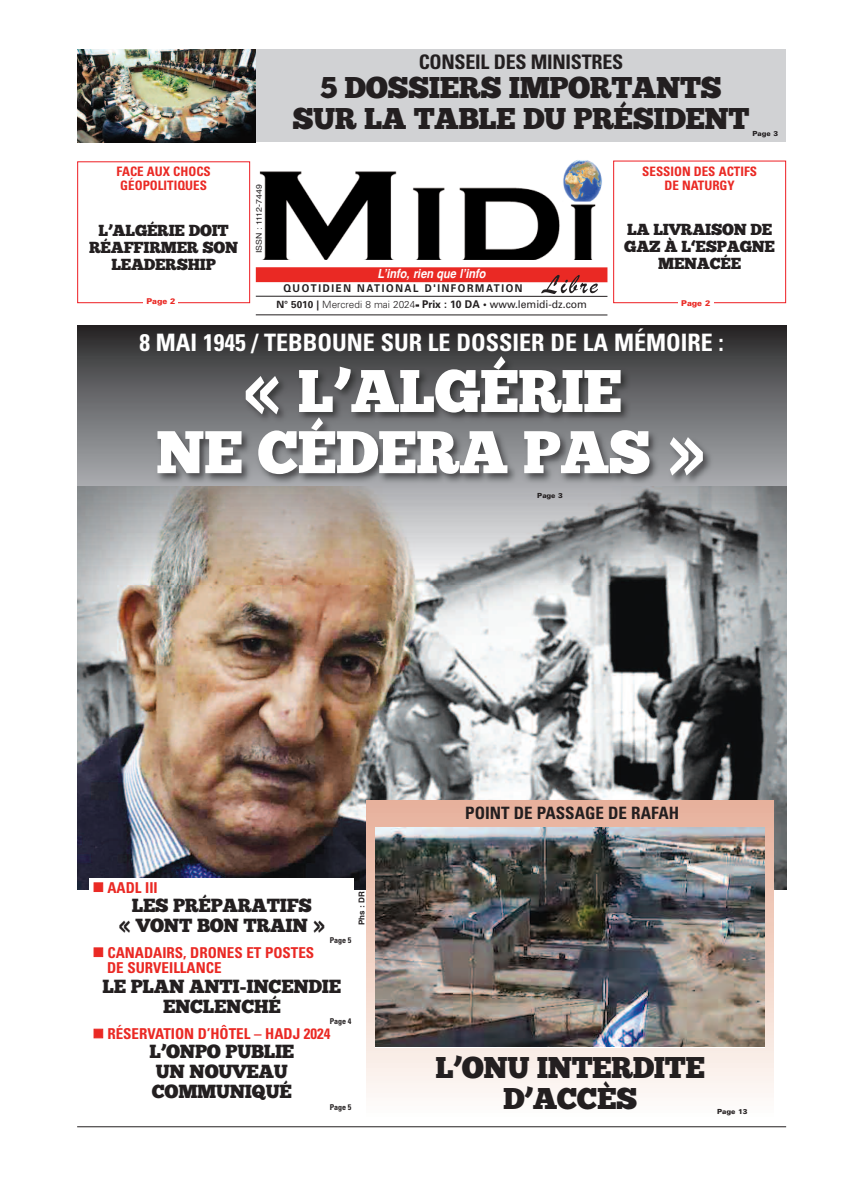
<style>
.page{position:relative;width:858px;height:1184px;background:#fff}
.page>*{position:absolute;margin:0;border:0;box-sizing:border-box;transform-origin:0 0}
.t1{font:60px/61.1px "Chunk Five";letter-spacing:-.02em;color:#fff;text-align:center}
.t2{font:30px/31px "Chunk Five";letter-spacing:-.02em;color:#231f20;text-align:center}
.t3{font:700 condensed 24px "Univers";color:#fff}
.t4{font:700 condensed 20px "Univers";letter-spacing:-.015em;color:#231f20}
.t5{font:19px/20px "Chunk Five";letter-spacing:-.02em;color:#231f20;text-align:center}
.t6{font:700 condensed 17px "Univers";color:#231f20}
.t7{font:16px/17px "Chunk Five";letter-spacing:-.02em;color:#231f20;text-align:center}
.t8{font:700 condensed 15px/15.4px "Univers";color:#ea2924}
.t9{font:700 condensed 13px/14px "Univers";color:#ea2924}
.t10{font:italic 700 12.6px "Helvetica";color:#fff;scale:.87 1}
.t11{font:10.7px "Univers";color:#231f20}
.t12{font:700 10.7px "Univers";letter-spacing:.165em;color:#231f20;scale:.91 1}
.t13{font:700 condensed 8px "Univers";letter-spacing:-.015em;color:#231f20}
.t14{font:8px "Helvetica";color:#231f20;scale:1.1 1}
.t15{font:900 8px "Univers";color:#ea2924}
.t16{font:700 8px "Helvetica";color:#231f20}
.t17{font:900 7px "Univers";color:#231f20}
.s1{font-weight:700;font-size:10px}
.s2{font-weight:900;font-size:10px}
.s3{font-weight:300;font-size:10px}
.s4{font-weight:700}
</style>
<div class="page">
<div style="left:77px;top:161px;width:173px;height:142px;border:1px solid #ee1d23"></div>
<div style="left:613px;top:160px;width:173px;height:143px;border:1px solid #ee1d23"></div>
<img style="left:259px;top:160px;width:343px;height:100px">
<hr style="left:256px;top:314px;width:351px;height:1px;background:#231f20">
<hr style="left:256px;top:296px;width:351px;height:1px;background:#231f20">
<div style="left:256px;top:267px;width:351px;height:15px;background:#ea2924"></div>
<hr style="left:77px;top:1126px;width:709px;height:1px;background:#231f20">
<div style="left:144px;top:298px;width:34px;height:9px;background:#fff"></div>
<div style="left:678px;top:300px;width:36px;height:8px;background:#fff"></div>
<div style="left:77px;top:49px;width:709px;height:92px;background:#d1d2d4"></div>
<img style="left:77px;top:326px;width:709px;height:563px">
<img style="left:77px;top:486px;width:709px;height:98px">
<svg style="left:541px;top:275px;width:57px;height:19px"></svg>
<img style="left:77px;top:49px;width:179px;height:93px">
<div style="left:367px;top:800px;width:406px;height:316px;background:linear-gradient(to bottom,#e8af99,#fbf8f6)"></div>
<img style="left:375px;top:827px;width:389px;height:219px">
<div style="left:89px;top:878px;width:265px;height:238px;background:#fff"></div>
<img style="left:786px;top:357px;width:1px;height:152px">
<p class="t4" style="left:419px;top:54px;width:206px">CONSEIL DES MINISTRES</p>
<h2 class="t2" style="left:292px;top:72px;width:458px">5 DOSSIERS IMPORTANTS<br>SUR LA TABLE DU PRÉSIDENT</h2>
<p class="t17" style="left:752px;top:131px;width:27px">Page 3</p>
<p class="t9" style="left:116px;top:166px;width:96px">FACE AUX CHOCS<br>GÉOPOLITIQUES</p>
<p class="t9" style="left:642px;top:165px;width:116px;text-align:center">SESSION DES ACTIFS<br>DE NATURGY</p>
<p class="t7" style="left:89px;top:222px;width:150px">L’ALGÉRIE DOIT<br>RÉAFFIRMER SON<br>LEADERSHIP</p>
<p class="t7" style="left:624px;top:221px;width:152px">LA LIVRAISON DE<br>GAZ À L‘ESPAGNE<br>MENACÉE</p>
<p class="t11" style="left:276px;top:301px;width:312px"><span class="s1">N° 5010</span> <span class="s2">|</span> <span class="s3">Mercredi 8 mai 2024</span><span class="s4">- Prix : 10 DA •</span> www.lemidi-dz.com</p>
<p class="t14" style="left:255px;top:253px;width:64px;rotate:-90deg">ISSN : 1112-7449</p>
<p class="t10" style="left:377px;top:268px;width:126px">L’info, rien que l’info</p>
<p class="t12" style="left:283px;top:284px;width:264px">QUOTIDIEN NATIONAL D'INFORMATION</p>
<p class="t15" style="left:146px;top:298px;width:31px">Page 2</p>
<p class="t15" style="left:681px;top:300px;width:31px">Page 2</p>
<p class="t3" style="left:139px;top:334px;width:586px">8 MAI 1945 / TEBBOUNE SUR LE DOSSIER DE LA MÉMOIRE :</p>
<h1 class="t1" style="left:156px;top:361px;width:553px">« L’ALGÉRIE<br>NE CÉDERA PAS »</h1>
<p class="t17" style="left:537px;top:493px;width:27px">Page 3</p>
<p class="t8" style="left:93px;top:880px;width:66px">■ AADL III</p>
<p class="t5" style="left:118px;top:895px;width:209px">LES PRÉPARATIFS<br>« VONT BON TRAIN »</p>
<p class="t16" style="left:358px;top:924px;width:35px;rotate:-90deg">Phs : DR</p>
<p class="t13" style="left:330px;top:937px;width:23px">Page 5</p>
<p class="t8" style="left:107px;top:946px;width:209px;text-indent:-14px">■ CANADAIRS, DRONES ET POSTES<br>DE SURVEILLANCE</p>
<p class="t5" style="left:103px;top:976px;width:240px">LE PLAN ANTI-INCENDIE<br>ENCLENCHÉ</p>
<p class="t13" style="left:330px;top:1018px;width:23px">Page 4</p>
<p class="t8" style="left:93px;top:1027px;width:239px">■ RÉSERVATION D’HÔTEL – HADJ 2024</p>
<p class="t5" style="left:149px;top:1041px;width:146px;text-align:left">L’ONPO PUBLIE<br>UN NOUVEAU<br>COMMUNIQUÉ</p>
<p class="t13" style="left:330px;top:1103px;width:23px">Page 5</p>
<p class="t6" style="left:465px;top:806px;width:215px">POINT DE PASSAGE DE RAFAH</p>
<h2 class="t2" style="left:435px;top:1052px;width:271px">L’ONU INTERDITE<br>D’ACCÈS</h2>
<p class="t17" style="left:717px;top:1109px;width:32px">Page 13</p>
</div>
